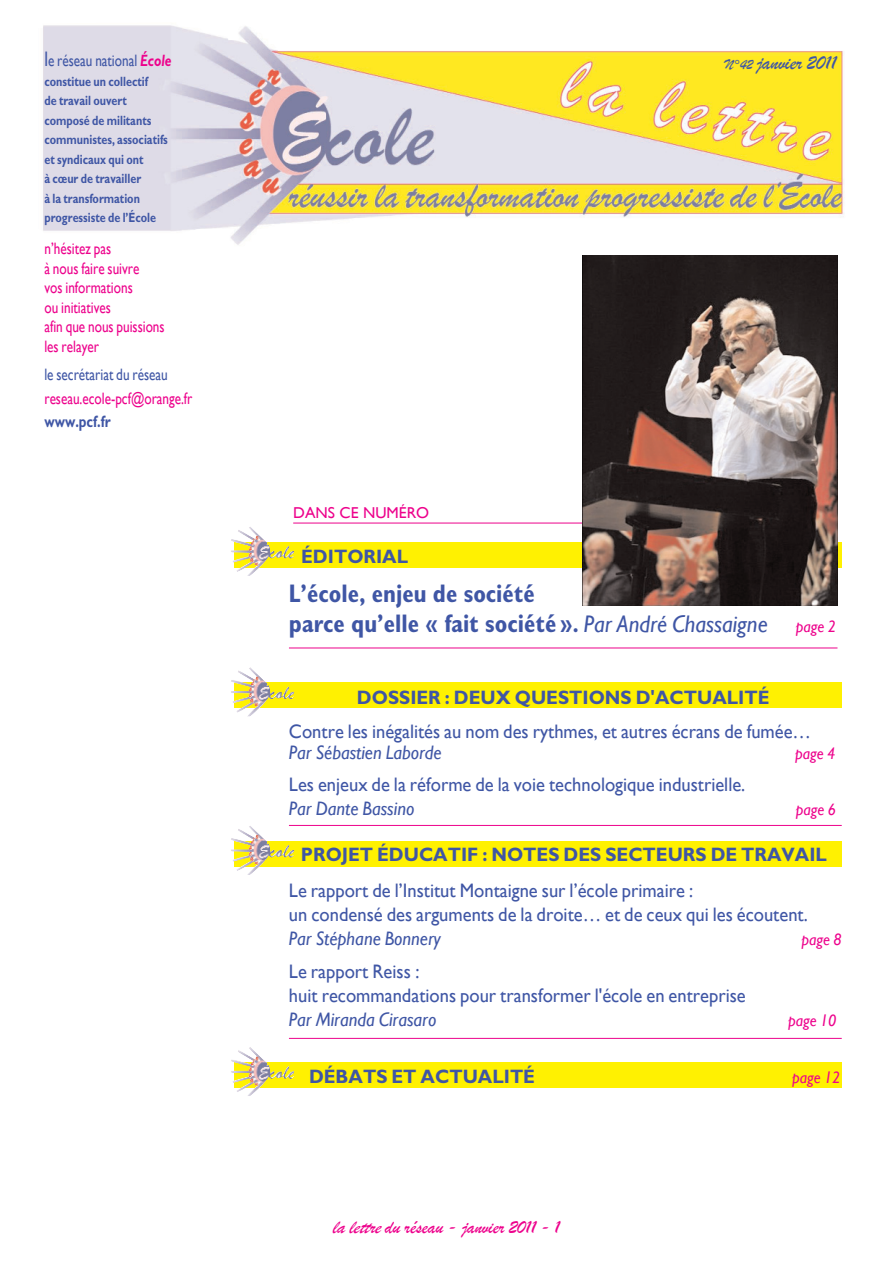
<style>
.page{position:relative;width:893px;height:1263px;background:#fff}
.page>*{position:absolute;margin:0;border:0;box-sizing:border-box;transform-origin:0 0}
.t1{font:700 condensed 25.5px/30px "Gill Sans";color:#3f56a5;scale:.95 1}
.t2{font:21px "Brush Script";color:#3f56a5}
.t3{font:19.5px/24px "Gill Sans";color:#3f56a5;scale:.95 1}
.t4{font:700 19.5px "Gill Sans";color:#3f56a5;scale:.95 1}
.t5{font:italic 19.5px "Gill Sans";color:#3f56a5;scale:.95 1}
.t6{font:19.5px "Brush Script";color:#ed028c}
.t7{font:16.5px/19.5px "Gill Sans";color:#ed028c;scale:.8 1}
.t8{font:16.5px "Gill Sans";color:#3f56a5;scale:.8 1}
.t9{font:italic 16.5px "Gill Sans";color:#ed028c;scale:.95 1}
.t10{font:700 16.5px "Gill Sans";color:#3f56a5;scale:.8 1}
.t11{font:15.75px "Gill Sans";color:#ed028c}
.t12{font:700 13.5px/19.5px "Gill Sans";color:#3f56a5;scale:.8 1}
.s1{font-size:21px}
.s2{font-weight:700;font-style:italic;color:#ed028c}
.s3{font-size:15px}
.s4{font-weight:400;font-style:italic;font-stretch:normal;font-size:24px}
.s5{font-weight:400;font-style:italic;font-stretch:normal;font-size:16.5px;color:#ed028c}
.s6{font-style:italic}
</style>
<div class="page">
<div style="left:234px;top:542px;width:608px;height:25px;background:#fff101"></div>
<img style="left:43px;top:25px;width:801px;height:220px">
<img style="left:231px;top:527px;width:63px;height:49px">
<div style="left:234px;top:683px;width:608px;height:25px;background:#fff101"></div>
<img style="left:231px;top:667px;width:63px;height:50px">
<div style="left:234px;top:841px;width:608px;height:25px;background:#fff101"></div>
<img style="left:231px;top:825px;width:63px;height:50px">
<div style="left:234px;top:1062px;width:608px;height:26px;background:#fff101"></div>
<img style="left:231px;top:1047px;width:63px;height:49px">
<hr style="left:293px;top:523px;width:544px;height:1px;background:#ed028c">
<hr style="left:289px;top:648px;width:548px;height:1px;background:#ed028c">
<hr style="left:289px;top:825px;width:553px;height:1px;background:#ed028c">
<hr style="left:289px;top:1038px;width:553px;height:1px;background:#ed028c">
<img style="left:582px;top:256px;width:255px;height:350px">
<p class="t8" style="left:44px;top:51px;width:160px"><span class="s1">l</span>e réseau national <span class="s2">École</span></p>
<p class="t2" style="left:725px;top:50px;width:113px"><span class="s3">N°42</span> janvier 2011</p>
<p class="t12" style="left:44px;top:73px;width:156px">constitue un collectif<br>de travail ouvert composé de militants communistes, associatifs et syndicaux qui ont<br>à cœur de travailler<br>à la transformation progressiste de l’École</p>
<p class="t7" style="left:44px;top:239px;width:152px">n’hésitez pas<br>à nous faire suivre<br>vos informations<br>ou initiatives<br>afin que nous puissions les relayer</p>
<p class="t8" style="left:44px;top:365px;width:156px">le secrétariat du réseau</p>
<p class="t7" style="left:44px;top:388px;width:187px">reseau.ecole-pcf@orange.fr</p>
<p class="t10" style="left:44px;top:416px;width:84px">www.pcf.fr</p>
<p class="t11" style="left:293px;top:503px;width:138px">DANS CE NUMÉRO</p>
<p class="t4" style="left:301px;top:550px;width:114px">ÉDITORIAL</p>
<h1 class="t1" style="left:289px;top:581px;width:577px">L’école, enjeu de société<br>parce qu’elle « fait société ». <span class="s4">Par André Chassaigne</span> <span class="s5">page 2</span></h1>
<p class="t4" style="left:357px;top:691px;width:436px">DOSSIER : DEUX QUESTIONS D'ACTUALITÉ</p>
<p class="t3" style="left:289px;top:719px;width:551px">Contre les inégalités au nom des rythmes, et autres écrans de fumée…</p>
<p class="t5" style="left:289px;top:741px;width:162px">Par Sébastien Laborde</p>
<p class="t9" style="left:795px;top:744px;width:44px">page 4</p>
<p class="t3" style="left:289px;top:773px;width:482px">Les enjeux de la réforme de la voie technologique industrielle.</p>
<p class="t5" style="left:289px;top:797px;width:133px">Par Dante Bassino</p>
<p class="t9" style="left:796px;top:800px;width:44px">page 6</p>
<p class="t4" style="left:301px;top:847px;width:555px">PROJET ÉDUCATIF : NOTES DES SECTEURS DE TRAVAIL</p>
<p class="t3" style="left:289px;top:879px;width:548px">Le rapport de l’Institut Montaigne sur l’école primaire :<br>un condensé des arguments de la droite… et de ceux qui les écoutent.</p>
<p class="t5" style="left:289px;top:928px;width:161px">Par Stéphane Bonnery</p>
<p class="t9" style="left:801px;top:930px;width:44px">page 8</p>
<p class="t3" style="left:289px;top:959px;width:482px">Le rapport Reiss :<br>huit recommandations pour transformer l'école en entreprise</p>
<p class="t5" style="left:289px;top:1008px;width:157px">Par Miranda Cirasaro</p>
<p class="t9" style="left:788px;top:1011px;width:52px">page 10</p>
<p class="t4" style="left:309px;top:1070px;width:239px">DÉBATS ET ACTUALITÉ</p>
<p class="t9" style="left:792px;top:1068px;width:52px">page 12</p>
<p class="t6" style="left:332px;top:1215px;width:229px"><span class="s6">lalettre</span>du réseau - janvier 2011 - 1</p>
</div>
